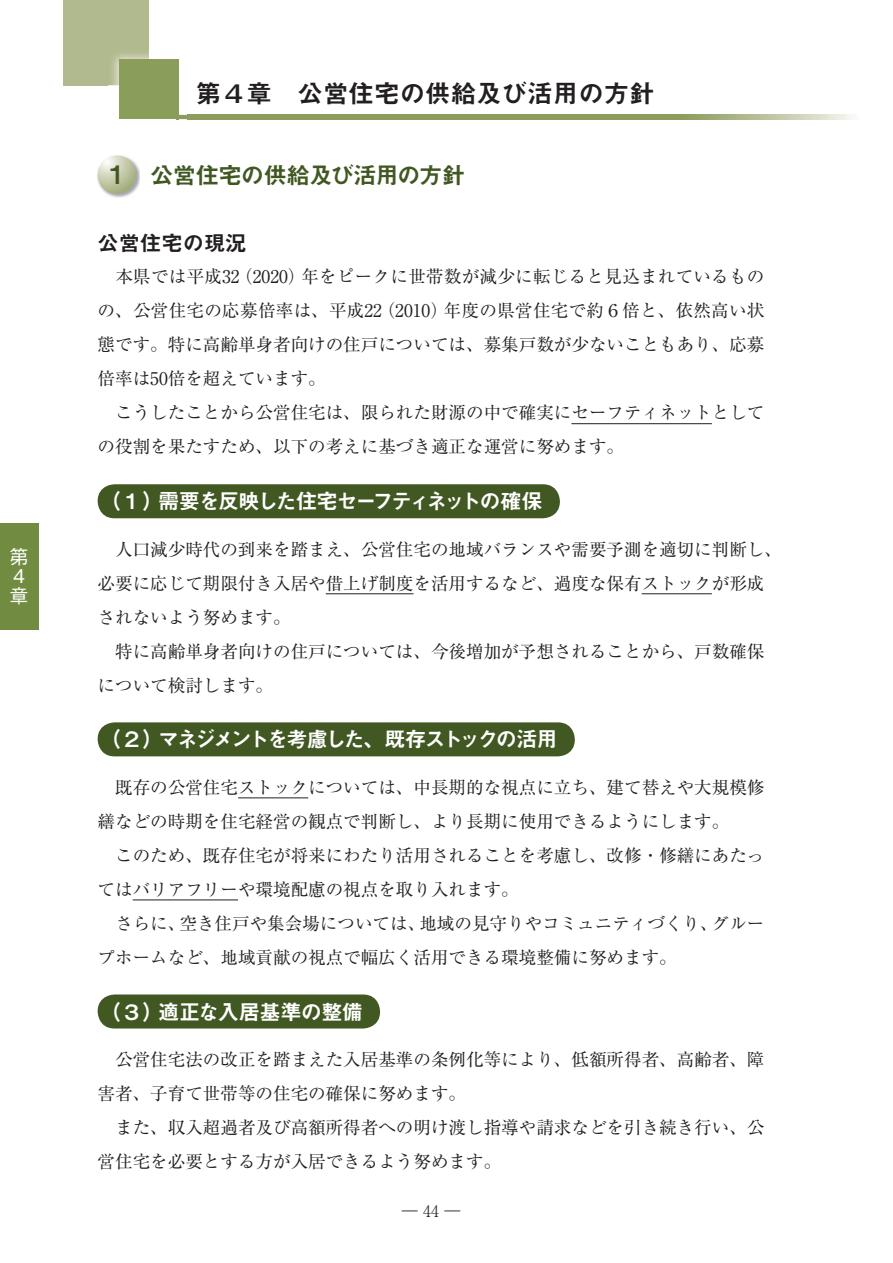
<style>
.page{position:relative;width:893px;height:1263px;background:#fff}
.page>*{position:absolute;margin:0;border:0;box-sizing:border-box;transform-origin:0 0}
.t1{font:25.5px "Midashi Go Pro MB31 90 pv RKSJ H";color:#231f20}
.t2{font:23.4px "Midashi Go Pro MB31 90 pv RKSJ H";letter-spacing:-.035em;color:#415822}
.t3{font:21.3px "Midashi Go Pro MB31 90 pv RKSJ H";letter-spacing:-.125em;color:#fff}
.t4{font:21.3px "Midashi Go Pro MB31 90 pv RKSJ H";letter-spacing:-.09em;color:#fff}
.t5{font:21.3px "Midashi Go Pro MB31 90 pv RKSJ H";letter-spacing:-.03em;color:#fff}
.t6{font:21.3px "Midashi Go Pro MB31 90 pv RKSJ H";color:#231f20}
.t7{font:19.2px/19.2px "Gothic BBB Pro Medium 90 pv RKSJ H";color:#fff}
.t8{font:17.55px/34px "Ryumin Pro Regular 90 pv RKSJ H";color:#231f20}
.t9{font:15.9px "Ryumin Pro Light 90 pv RKSJ H";color:#231f20}
.s1{font-size:25.5px}
</style>
<div class="page">
<img style="left:97px;top:155px;width:43px;height:43px">
<svg style="left:98px;top:156px;width:38px;height:38px"></svg>
<hr style="left:571px;top:423px;width:140px;height:1px;background:#231f20">
<hr style="left:326px;top:593px;width:87px;height:1px;background:#231f20">
<hr style="left:641px;top:593px;width:70px;height:1px;background:#231f20">
<hr style="left:238px;top:797px;width:70px;height:1px;background:#231f20">
<hr style="left:133px;top:900px;width:105px;height:1px;background:#231f20">
<div style="left:98px;top:484px;width:462px;height:34px;background:#415822;border-radius:17px"></div>
<div style="left:98px;top:722px;width:477px;height:34px;background:#415822;border-radius:17px"></div>
<div style="left:98px;top:995px;width:282px;height:34px;background:#415822;border-radius:17px"></div>
<div style="left:64px;top:0;width:85px;height:85px;background:#b1ba8f"></div>
<img style="left:108px;top:59px;width:79px;height:61px">
<img style="left:108px;top:51px;width:41px;height:34px">
<div style="left:119px;top:60px;width:59px;height:59px;background:#8a9d5b"></div>
<svg style="left:187px;top:115px;width:665px;height:4px"></svg>
<svg style="left:178px;top:115px;width:9px;height:4px"></svg>
<div style="left:0;top:523px;width:38px;height:106px;background:#718c41"></div>
<p class="t7" style="left:9px;top:550px;width:19px">第<br>４章</p>
<h1 class="t1" style="left:195px;top:84px;width:461px">第４章　公営住宅の供給及び活用の方針</h1>
<h2 class="t2" style="left:104px;top:166px;width:363px"><span class="s1">１</span> 公営住宅の供給及び活用の方針</h2>
<p class="t6" style="left:98px;top:235px;width:150px">公営住宅の現況</p>
<p class="t8" style="left:98px;top:262px;width:668px">　本県では平成32（2020）年をピークに世帯数が減少に転じると見込まれているものの、公営住宅の応募倍率は、平成22（2010）年度の県営住宅で約６倍と、依然高い状態です。特に高齢単身者向けの住戸については、募集戸数が少ないこともあり、応募倍率は50倍を超えています。<br>　こうしたことから公営住宅は、限られた財源の中で確実にセーフティネットとしての役割を果たすため、以下の考えに基づき適正な運営に努めます。</p>
<p class="t4" style="left:100px;top:493px;width:444px">（１）需要を反映した住宅セーフティネットの確保</p>
<p class="t8" style="left:98px;top:534px;width:686px">　人口減少時代の到来を踏まえ、公営住宅の地域バランスや需要予測を適切に判断し、必要に応じて期限付き入居や借上げ制度を活用するなど、過度な保有ストックが形成されないよう努めます。<br>　特に高齢単身者向けの住戸については、今後増加が予想されることから、戸数確保について検討します。</p>
<p class="t3" style="left:100px;top:731px;width:459px">（２）マネジメントを考慮した、既存ストックの活用</p>
<p class="t8" style="left:98px;top:772px;width:668px">　既存の公営住宅ストックについては、中長期的な視点に立ち、建て替えや大規模修繕などの時期を住宅経営の観点で判断し、より長期に使用できるようにします。<br>　このため、既存住宅が将来にわたり活用されることを考慮し、改修・修繕にあたってはバリアフリーや環境配慮の視点を取り入れます。<br>　さらに、空き住戸や集会場については、地域の見守りやコミュニティづくり、グループホームなど、地域貢献の視点で幅広く活用できる環境整備に努めます。</p>
<p class="t5" style="left:100px;top:1004px;width:265px">（３）適正な入居基準の整備</p>
<p class="t8" style="left:98px;top:1045px;width:668px">　公営住宅法の改正を踏まえた入居基準の条例化等により、低額所得者、高齢者、障害者、子育て世帯等の住宅の確保に努めます。<br>　また、収入超過者及び高額所得者への明け渡し指導や請求などを引き続き行い、公営住宅を必要とする方が入居できるよう努めます。</p>
<p class="t9" style="left:402px;top:1205px;width:60px">― 44 ―</p>
</div>
